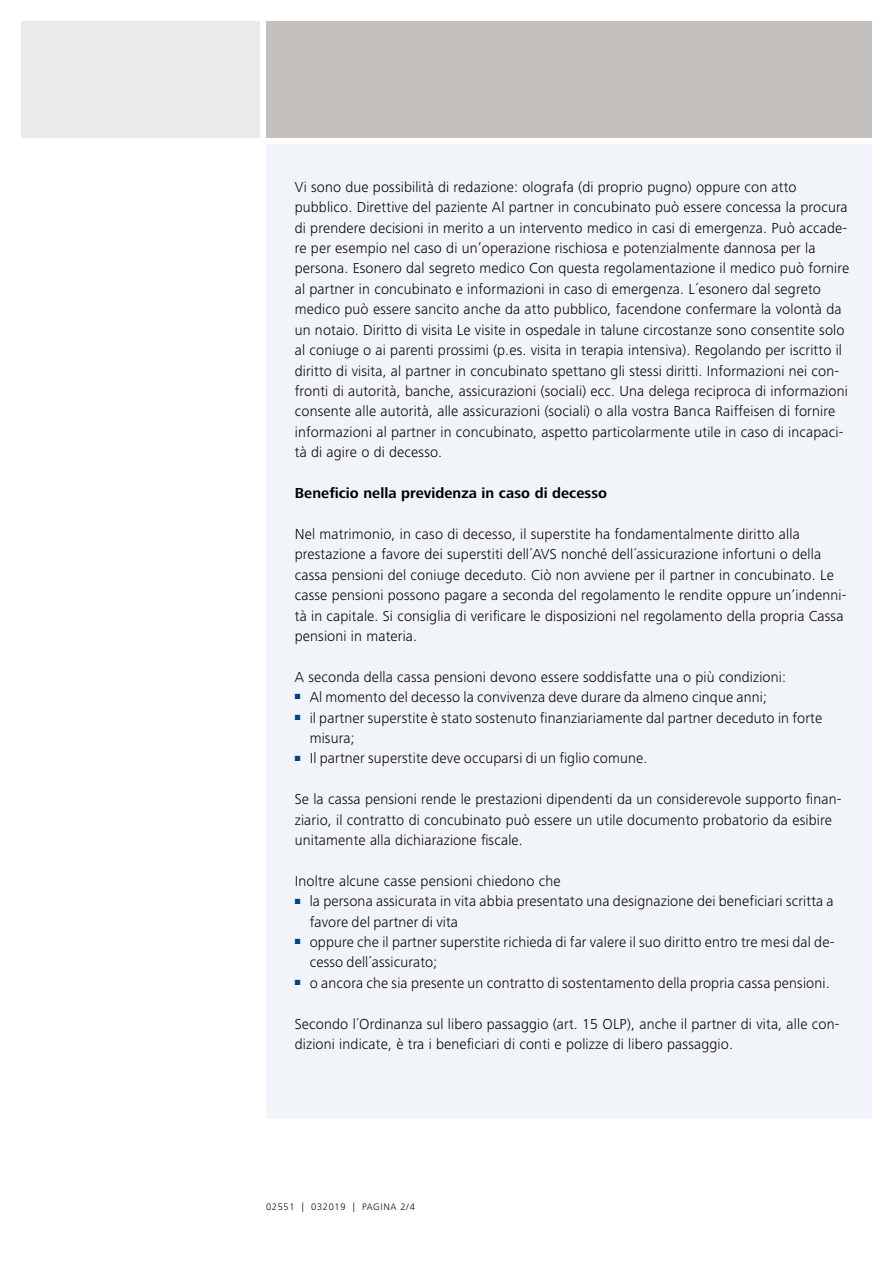
<style>
.page{position:relative;width:893px;height:1263px;background:#fff}
.page>*{position:absolute;margin:0;border:0;box-sizing:border-box;transform-origin:0 0}
.t1{font:300 15px/20.4px "Frutiger Next LT";letter-spacing:.01em;color:#000}
.t2{font:700 15px "Frutiger Next LT";letter-spacing:.005em;color:#000}
.t3{font:300 9.75px "Frutiger Next LT";letter-spacing:.07em;color:#000}
</style>
<div class="page">
<div style="left:266px;top:144px;width:606px;height:975px;background:#f1f5fa"></div>
<div style="left:21px;top:21px;width:239px;height:117px;background:#ebeae9"></div>
<div style="left:266px;top:21px;width:606px;height:117px;background:#c4c0be"></div>
<p class="t1" style="left:295px;top:177px;width:556px">Vi sono due possibilità di redazione: olografa (di proprio pugno) oppure con atto pubblico. Direttive del paziente Al partner in concubinato può essere concessa la procura di prendere decisioni in merito a un intervento medico in casi di emergenza. Può accade&shy;re per esempio nel caso di un’operazione rischiosa e potenzialmente dannosa per la persona. Esonero dal segreto medico Con questa regolamentazione il medico può fornire al partner in concubinato e informazioni in caso di emergenza. L´esonero dal segreto medico può essere sancito anche da atto pubblico, facendone confermare la volontà da un notaio. Diritto di visita Le visite in ospedale in talune circostanze sono consentite solo al coniuge o ai parenti prossimi (p.es. visita in terapia intensiva). Regolando per iscritto il diritto di visita, al partner in concubinato spettano gli stessi diritti. Informazioni nei con&shy;fronti di autorità, banche, assicurazioni (sociali) ecc. Una delega reciproca di informazioni consente alle autorità, alle assicurazioni (sociali) o alla vostra Banca Raiffeisen di fornire informazioni al partner in concubinato, aspetto particolarmente utile in caso di incapaci&shy;tà di agire o di decesso.</p>
<p class="t2" style="left:295px;top:485px;width:314px">Beneficio nella previdenza in caso di decesso</p>
<p class="t1" style="left:295px;top:524px;width:553px">Nel matrimonio, in caso di decesso, il superstite ha fondamentalmente diritto alla prestazione a favore dei superstiti dell´AVS nonché dell´assicurazione infortuni o della cassa pensioni del coniuge deceduto. Ciò non avviene per il partner in concubinato. Le casse pensioni possono pagare a seconda del regolamento le rendite oppure un’indenni&shy;tà in capitale. Si consiglia di verificare le disposizioni nel regolamento della propria Cassa pensioni in materia.</p>
<p class="t1" style="left:295px;top:667px;width:493px">A seconda della cassa pensioni devono essere soddisfatte una o più condizioni:</p>
<p class="t1" style="left:295px;top:687px;width:474px"><sup>■</sup> Al momento del decesso la convivenza deve durare da almeno cinque anni;</p>
<p class="t1" style="left:310px;top:707px;width:514px;text-indent:-15px"><sup>■</sup> il partner superstite è stato sostenuto finanziariamente dal partner deceduto in forte misura;</p>
<p class="t1" style="left:295px;top:748px;width:354px"><sup>■</sup> Il partner superstite deve occuparsi di un figlio comune.</p>
<p class="t1" style="left:295px;top:789px;width:548px">Se la cassa pensioni rende le prestazioni dipendenti da un considerevole supporto finan&shy;ziario, il contratto di concubinato può essere un utile documento probatorio da esibire unitamente alla dichiarazione fiscale.</p>
<p class="t1" style="left:295px;top:871px;width:267px">Inoltre alcune casse pensioni chiedono che</p>
<p class="t1" style="left:310px;top:891px;width:526px;text-indent:-15px"><sup>■</sup> la persona assicurata in vita abbia presentato una designazione dei beneficiari scritta a favore del partner di vita</p>
<p class="t1" style="left:310px;top:932px;width:526px;text-indent:-15px"><sup>■</sup> oppure che il partner superstite richieda di far valere il suo diritto entro tre mesi dal de&shy;cesso dell´assicurato;</p>
<p class="t1" style="left:295px;top:973px;width:536px"><sup>■</sup> o ancora che sia presente un contratto di sostentamento della propria cassa pensioni.</p>
<p class="t1" style="left:295px;top:1013px;width:546px">Secondo l´Ordinanza sul libero passaggio (art. 15 OLP), anche il partner di vita, alle con&shy;dizioni indicate, è tra i beneficiari di conti e polizze di libero passaggio.</p>
<p class="t3" style="left:266px;top:1202px;width:150px">02551 | 032019 | PAGINA 2/4</p>
</div>
